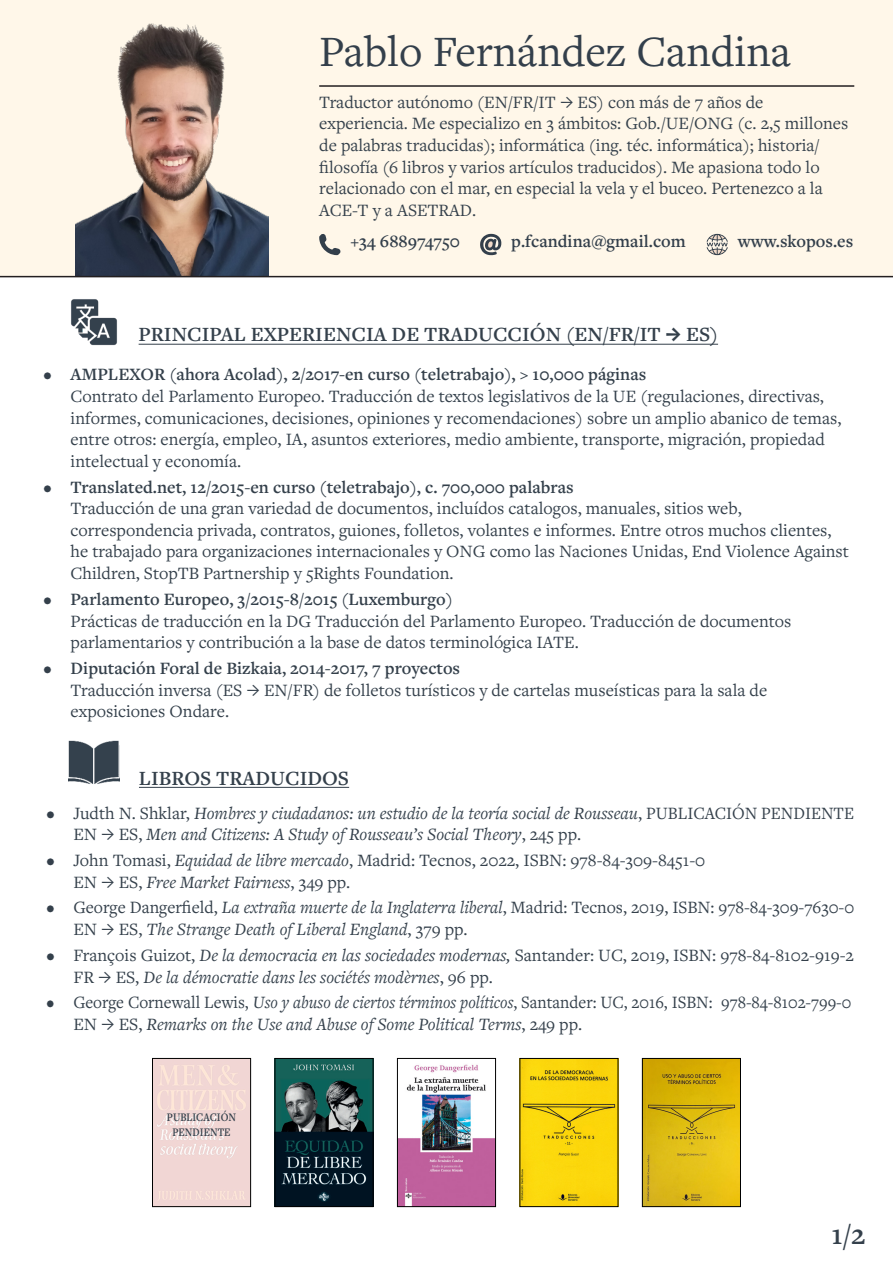
<style>
.page{position:relative;width:893px;height:1263px;background:#fff}
.page>*{position:absolute;margin:0;border:0;box-sizing:border-box;transform-origin:0 0}
.t1{font:45px "Freight Text Pro";color:#333f4b}
.t2{font:600 30px "Freight Text Pro";color:#34404b}
.TÍTULO_SECCIÓN{font:600 21px "Freight Text Pro";color:#34404b}
.LIBROS{font:18px/21.6px "Freight Text Pro";color:#34404b}
.t3{font:italic 18px/21.6px "Freight Text Pro";color:#34404b}
.t4{font:italic 18px/21.6px "Freight Text Pro";color:#34404b;scale:.95 1}
.t5{font:600 18px "Freight Text Pro";color:#333f4b}
.t6{font:600 12px/14.4px "Freight Text Pro";color:#34404b;text-align:center;scale:.86 1}
.s1{font-weight:600}
.s2{font-style:normal}
.s3{font-style:italic}
</style>
<div class="page">
<div style="left:0;top:0;width:893px;height:276px;background:#fff7e9"></div>
<img style="left:75px;top:23px;width:194px;height:253px">
<svg style="left:319px;top:234px;width:22px;height:21px"></svg>
<svg style="left:480px;top:234px;width:21px;height:21px"></svg>
<svg style="left:707px;top:234px;width:21px;height:21px"></svg>
<hr style="left:139px;top:344px;width:579px;height:1px;background:#34404b">
<hr style="left:139px;top:787px;width:210px;height:1px;background:#34404b">
<hr style="left:0;top:276px;width:893px;height:1px;background:#231f20">
<hr style="left:319px;top:85px;width:535px;height:2px;background:#231f20">
<img style="left:399px;top:1064px;width:95px;height:141px">
<div style="left:397px;top:1058px;width:99px;height:149px;border:1px solid #000"></div>
<img style="left:522px;top:1060px;width:94px;height:145px">
<div style="left:520px;top:1058px;width:98px;height:149px;border:1px solid #000"></div>
<img style="left:644px;top:1060px;width:95px;height:145px">
<div style="left:642px;top:1058px;width:99px;height:149px;border:1px solid #000"></div>
<img style="left:277px;top:1060px;width:94px;height:145px">
<div style="left:275px;top:1058px;width:98px;height:149px;border:1px solid #000"></div>
<img style="left:154px;top:1060px;width:95px;height:145px">
<div style="left:152px;top:1058px;width:99px;height:149px;border:1px solid #000"></div>
<img style="left:71px;top:299px;width:46px;height:47px">
<img style="left:69px;top:740px;width:51px;height:44px">
<p class="t1" style="left:319px;top:22px;width:473px">Pablo Fernández Candina</p>
<p class="LIBROS" style="left:319px;top:90px;width:531px">Traductor autónomo (EN/FR/IT J ES) con más de 7 años de experiencia. Me especializo en 3 ámbitos: Gob./UE/ONG (c. 2,5 millones de palabras traducidas); informática (ing. téc. informática); historia/ filosofía (6 libros y varios artículos traducidos). Me apasiona todo lo relacionado con el mar, en especial la vela y el buceo. Pertenezco a la ACE-T y a ASETRAD.</p>
<p class="t5" style="left:350px;top:229px;width:111px">+34 688974750</p>
<p class="t5" style="left:511px;top:229px;width:176px">p.fcandina@gmail.com</p>
<p class="t5" style="left:738px;top:229px;width:117px">www.skopos.es</p>
<p class="TÍTULO_SECCIÓN" style="left:139px;top:321px;width:581px">PRINCIPAL EXPERIENCIA DE TRADUCCIÓN (EN/FR/IT J ES)</p>
<p class="LIBROS" style="left:71px;top:363px;width:772px;text-indent:-27px"><span class="s1">• AMPLEXOR (ahora Acolad), 2/2017-en curso (teletrabajo), &gt; 10,000 páginas<br></span>Contrato del Parlamento Europeo. Traducción de textos legislativos de la UE (regulaciones, directivas, informes, comunicaciones, decisiones, opiniones y recomendaciones) sobre un amplio abanico de temas, entre otros: energía, empleo, IA, asuntos exteriores, medio ambiente, transporte, migración, propiedad intelectual y economía.</p>
<p class="LIBROS" style="left:71px;top:475px;width:780px;text-indent:-27px"><span class="s1">• Translated.net, 12/2015-en curso (teletrabajo), c. 700,000 palabras<br></span>Traducción de una gran variedad de documentos, incluídos catalogos, manuales, sitios web, correspondencia privada, contratos, guiones, folletos, volantes e informes. Entre otros muchos clientes, he trabajado para organizaciones internacionales y ONG como las Naciones Unidas, End Violence Against Children, StopTB Partnership y 5Rights Foundation.</p>
<p class="LIBROS" style="left:71px;top:588px;width:722px;text-indent:-27px"><span class="s1">• Parlamento Europeo, 3/2015-8/2015 (Luxemburgo)<br></span>Prácticas de traducción en la DG Traducción del Parlamento Europeo. Traducción de documentos parlamentarios y contribución a la base de datos terminológica IATE.</p>
<p class="LIBROS" style="left:71px;top:657px;width:698px;text-indent:-27px"><span class="s1">• Diputación Foral de Bizkaia, 2014-2017, 7 proyectos<br></span>Traducción inversa (ES J EN/FR) de folletos turísticos y de cartelas museísticas para la sala de exposiciones Ondare.</p>
<p class="TÍTULO_SECCIÓN" style="left:139px;top:764px;width:212px">LIBROS TRADUCIDOS</p>
<p class="t3" style="left:73px;top:801px;width:782px;text-indent:-27px"><span class="s2">• Judth N. Shklar,</span> Hombres y ciudadanos: un estudio de la teoría social de Rousseau<span class="s2">, PUBLICACIÓN PENDIENTE<br>EN J ES,</span> Men and Citizens: A Study of Rousseau’s Social Theory<span class="s2">, 245 pp.</span></p>
<p class="LIBROS" style="left:73px;top:849px;width:633px;text-indent:-27px">• John Tomasi, <span class="s3">Equidad de libre mercado</span>, Madrid: Tecnos, 2022, ISBN: 978-84-309-8451-0<br>EN J ES, <span class="s3">Free Market Fairness</span>, 349 pp.</p>
<p class="LIBROS" style="left:73px;top:896px;width:782px;text-indent:-27px">• George Dangerfield, <span class="s3">La extraña muerte de la Inglaterra liberal</span>, Madrid: Tecnos, 2019, ISBN: 978-84-309-7630-0<br>EN J ES, <span class="s3">The Strange Death of Liberal England</span>, 379 pp.</p>
<p class="t3" style="left:73px;top:944px;width:782px;text-indent:-27px"><span class="s2">• François Guizot,</span> De la democracia en las sociedades modernas, <span class="s2">Santander: UC, 2019, ISBN: 978-84-8102-919-2<br>FR J ES,</span> De la démocratie dans les sociétés modèrnes<span class="s2">, 96 pp.</span></p>
<p class="t4" style="left:73px;top:991px;width:820px;text-indent:-27px"><span class="s2">• George Cornewall Lewis,</span> Uso y abuso de ciertos términos políticos<span class="s2">, Santander: UC, 2016, ISBN: 978-84-8102-799-0<br>EN J ES,</span> Remarks on the Use and Abuse of Some Political Terms<span class="s2">, 249 pp.</span></p>
<p class="t6" style="left:167px;top:1110px;width:82px">PUBLICACIÓN<br>PENDIENTE</p>
<p class="t2" style="left:831px;top:1215px;width:36px">1/2</p>
</div>
